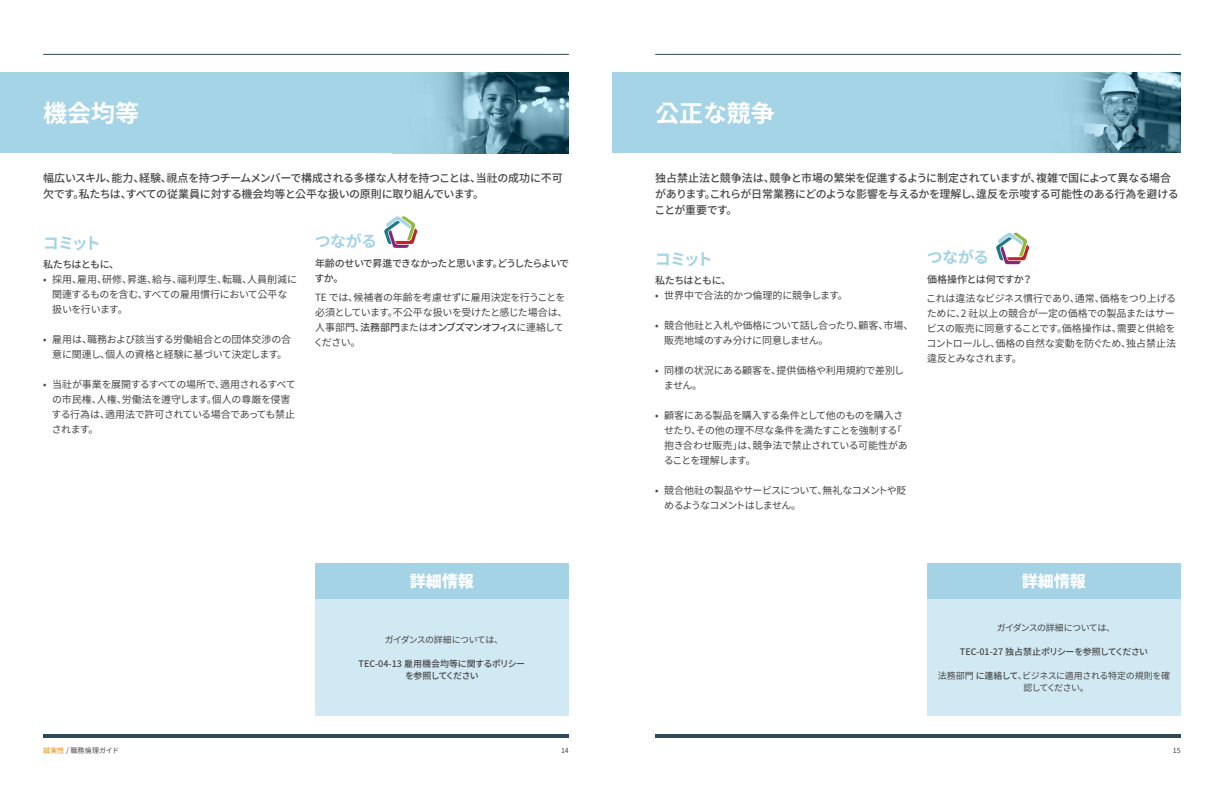
<style>
.page{position:relative;width:1224px;height:792px;background:#fff}
.page>*{position:absolute;margin:0;border:0;box-sizing:border-box;transform-origin:0 0}
.t1{font:700 24px "Noto Sans CJ Kkr";color:#fff}
.t2{font:700 16px "Noto Sans CJ Kkr";letter-spacing:-.04em;color:#a4d3e6}
.t3{font:900 16px "Noto Sans CJ Kkr";color:#fff}
.t4{font:500 11px/16px "Noto Sans CJ Kkr";letter-spacing:-.035em;color:#464547}
.t5{font:10px/15px "Noto Sans CJ Kkr";letter-spacing:-.03em;color:#464547}
.t6{font:10px/15px "Noto Sans CJ Kkr";letter-spacing:-.01em;color:#464547}
.t7{font:10px/15px "Noto Sans CJ Kkr";letter-spacing:-.06em;color:#464547}
.t8{font:500 10px/15px "Noto Sans CJ Kkr";letter-spacing:-.085em;color:#464547}
.t9{font:500 10px "Noto Sans CJ Kkr";letter-spacing:-.06em;color:#464547}
.t10{font:500 10px "Noto Sans CJ Kkr";letter-spacing:-.03em;color:#464547}
.t11{font:9px/12px "Noto Sans CJ Kkr";letter-spacing:-.055em;color:#464547;text-align:center}
.t12{font:500 9px/12px "Noto Sans CJ Kkr";letter-spacing:-.025em;color:#464547;text-align:center}
.t13{font:7px "Noto Sans CJ Kkr";letter-spacing:.025em;color:#464547}
.s1{font-weight:500}
.s2{color:#e98300}
</style>
<div class="page">
<hr style="left:655px;top:734px;width:526px;height:4px;background:#2e4957">
<hr style="left:655px;top:54px;width:526px;height:1px;background:#2e4957">
<hr style="left:43px;top:734px;width:526px;height:4px;background:#2e4957">
<hr style="left:43px;top:54px;width:526px;height:1px;background:#2e4957">
<div style="left:315px;top:599px;width:254px;height:117px;background:#d1e9f2"></div>
<div style="left:927px;top:599px;width:254px;height:117px;background:#d1e9f2"></div>
<div style="left:315px;top:563px;width:254px;height:36px;background:#a4d3e6"></div>
<div style="left:927px;top:563px;width:254px;height:36px;background:#a4d3e6"></div>
<div style="left:0;top:72px;width:569px;height:81px;background:#a4d4e6"></div>
<img style="left:441px;top:72px;width:128px;height:81px">
<div style="left:612px;top:72px;width:569px;height:81px;background:#a4d4e6"></div>
<img style="left:1079px;top:72px;width:102px;height:81px">
<svg style="left:384px;top:216px;width:33px;height:32px"></svg>
<svg style="left:996px;top:232px;width:33px;height:32px"></svg>
<h1 class="t1" style="left:43px;top:100px;width:97px">機会均等</h1>
<h1 class="t1" style="left:655px;top:100px;width:121px">公正な競争</h1>
<p class="t4" style="left:43px;top:171px;width:521px">幅広いスキル、能力、経験、視点を持つチームメンバーで構成される多様な人材を持つことは、当社の成功に不可欠です。私たちは、すべての従業員に対する機会均等と公平な扱いの原則に取り組んでいます。</p>
<p class="t4" style="left:654px;top:171px;width:526px">独占禁止法と競争法は、競争と市場の繁栄を促進するように制定されていますが、複雑で国によって異なる場合があります。これらが日常業務にどのような影響を与えるかを理解し、違反を示唆する可能性のある行為を避けることが重要です。</p>
<h2 class="t2" style="left:655px;top:250px;width:60px">コミット</h2>
<p class="t9" style="left:655px;top:275px;width:77px">私たちはともに、</p>
<p class="t5" style="left:655px;top:288px;width:194px">• 世界中で合法的かつ倫理的に競争します。</p>
<p class="t5" style="left:664px;top:318px;width:251px;text-indent:-9px">• 競合他社と入札や価格について話し合ったり、顧客、市場、販売地域のすみ分けに同意しません。</p>
<p class="t5" style="left:664px;top:363px;width:242px;text-indent:-9px">• 同様の状況にある顧客を、提供価格や利用規約で差別しません。</p>
<p class="t5" style="left:664px;top:408px;width:246px;text-indent:-9px">• 顧客にある製品を購入する条件として他のものを購入させたり、その他の理不尽な条件を満たすことを強制する「抱き合わせ販売」は、競争法で禁止されている可能性があることを理解します。</p>
<p class="t7" style="left:664px;top:483px;width:244px;text-indent:-9px">• 競合他社の製品やサービスについて、無礼なコメントや貶めるようなコメントはしません。</p>
<h2 class="t2" style="left:315px;top:232px;width:64px">つながる</h2>
<p class="t8" style="left:314px;top:256px;width:256px">年齢のせいで昇進できなかったと思います。どうしたらよいですか。</p>
<p class="t5" style="left:314px;top:290px;width:256px">TE では、候補者の年齢を考慮せずに雇用決定を行うことを必須としています。不公平な扱いを受けたと感じた場合は、人事部門、<span class="s1">法務部門</span>または<span class="s1">オンブズマンオフィス</span>に連絡してください。</p>
<h2 class="t2" style="left:43px;top:234px;width:60px">コミット</h2>
<p class="t9" style="left:43px;top:259px;width:77px">私たちはともに、</p>
<p class="t6" style="left:52px;top:272px;width:246px;text-indent:-9px">• 採用、雇用、研修、昇進、給与、福利厚生、転職、人員削減に関連するものを含む、すべての雇用慣行において公平な扱いを行います。</p>
<p class="t5" style="left:43px;top:332px;width:249px;text-align:center">• 雇用は、職務および該当する労働組合との団体交渉の合意に関連し、個人の資格と経験に基づいて決定します。</p>
<p class="t5" style="left:52px;top:377px;width:246px;text-indent:-8px">• 当社が事業を展開するすべての場所で、適用されるすべての市民権、人権、労働法を遵守します。個人の尊厳を侵害する行為は、適用法で許可されている場合であっても禁止されます。</p>
<h2 class="t2" style="left:927px;top:248px;width:64px">つながる</h2>
<p class="t10" style="left:927px;top:273px;width:107px">価格操作とは何ですか？</p>
<p class="t5" style="left:926px;top:291px;width:251px">これは違法なビジネス慣行であり、通常、価格をつり上げるために、2 社以上の競合が一定の価格での製品またはサービスの販売に同意することです。価格操作は、需要と供給をコントロールし、価格の自然な変動を防ぐため、独占禁止法違反とみなされます。</p>
<h2 class="t3" style="left:410px;top:573px;width:65px">詳細情報</h2>
<h2 class="t3" style="left:1022px;top:573px;width:65px">詳細情報</h2>
<p class="t11" style="left:385px;top:633px;width:120px">ガイダンスの詳細については、</p>
<p class="t12" style="left:359px;top:657px;width:168px">TEC-04-13 雇用機会均等に関するポリシーを参照してください</p>
<p class="t11" style="left:997px;top:621px;width:120px">ガイダンスの詳細については、</p>
<p class="t12" style="left:960px;top:645px;width:190px">TEC-01-27 独占禁止ポリシーを参照してください</p>
<p class="t11" style="left:938px;top:669px;width:234px">法務部門 <span class="s1">に連絡して</span>、ビジネスに適用される特定の規則を確認してください。</p>
<p class="t13" style="left:43px;top:746px;width:77px"><span class="s2">誠実性</span> / 職務倫理ガイド</p>
<p class="t13" style="left:561px;top:746px;width:9px">14</p>
<p class="t13" style="left:1173px;top:746px;width:10px">15</p>
</div>
